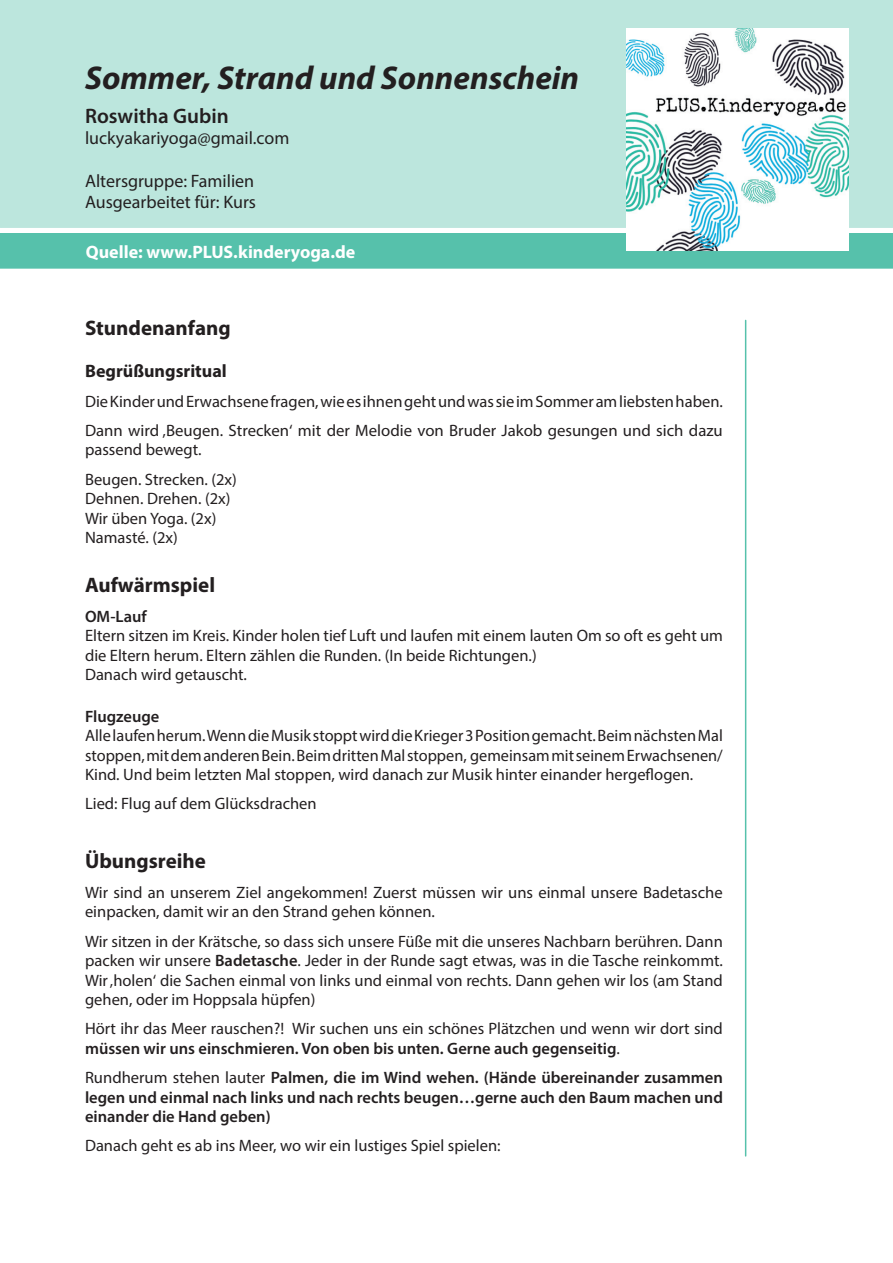
<style>
.page{position:relative;width:893px;height:1263px;background:#fff}
.page>*{position:absolute;margin:0;border:0;box-sizing:border-box;transform-origin:0 0}
.t1{font:italic 700 33px "Myriad Pro";color:#231f20}
.t2{font:700 21px "Myriad Pro";color:#231f20}
.t3{font:600 21px "Myriad Pro";color:#231f20}
.t4{font:18px/21px "Myriad Pro";color:#231f20}
.t5{font:700 18px "Myriad Pro";color:#fff}
.t6{font:700 18px "Myriad Pro";color:#231f20}
.t7{font:16.5px/19.5px "Myriad Pro";color:#231f20}
.t8{font:600 16.5px/19.5px "Myriad Pro";color:#231f20;text-align:justify}
.s1{font-weight:600}
.s2{font-weight:400}
</style>
<div class="page">
<hr style="left:745px;top:320px;width:1px;height:836px;background:#56c1ab">
<div style="left:0;top:0;width:893px;height:228px;background:#bce6dd"></div>
<div style="left:0;top:234px;width:893px;height:34px;background:#56c1ab"></div>
<div style="left:0;top:233px;width:893px;height:36px;border:2px solid #56c1ab"></div>
<img style="left:627px;top:29px;width:222px;height:221px">
<h1 class="t1" style="left:85px;top:56px;width:496px">Sommer, Strand und Sonnenschein</h1>
<p class="t3" style="left:85px;top:103px;width:145px">Roswitha Gubin</p>
<p class="t4" style="left:85px;top:127px;width:206px">luckyakariyoga@gmail.com</p>
<p class="t4" style="left:85px;top:170px;width:173px">Altersgruppe: Familien<br>Ausgearbeitet für: Kurs</p>
<p class="t5" style="left:86px;top:240px;width:271px">Quelle: www.PLUS.kinderyoga.de</p>
<p class="t2" style="left:85px;top:314px;width:147px">Stundenanfang</p>
<p class="t6" style="left:85px;top:359px;width:143px">Begrüßungsritual</p>
<p class="t7" style="left:85px;top:386px;width:639px;line-height:29.2px">Die Kinder und Erwachsene fragen, wie es ihnen geht und was sie im Sommer am liebsten haben.<br>Dann wird ‚Beugen. Strecken‘ mit der Melodie von Bruder Jakob gesungen und sich dazu</p>
<p class="t7" style="left:85px;top:435px;width:153px;line-height:29.2px">passend bewegt.<br>Beugen. Strecken. (2x)</p>
<p class="t7" style="left:85px;top:489px;width:147px">Dehnen. Drehen. (2x)<br>Wir üben Yoga. (2x)<br>Namasté. (2x)</p>
<p class="t2" style="left:85px;top:571px;width:132px">Aufwärmspiel</p>
<p class="t8" style="left:85px;top:606px;width:63px">OM-Lauf</p>
<p class="t7" style="left:85px;top:626px;width:639px">Eltern sitzen im Kreis. Kinder holen tief Luft und laufen mit einem lauten Om so oft es geht um die Eltern herum. Eltern zählen die Runden. (In beide Richtungen.)<br>Danach wird getauscht.</p>
<p class="t8" style="left:85px;top:706px;width:76px">Flugzeuge</p>
<p class="t7" style="left:85px;top:725px;width:639px;text-align:justify">Alle laufen herum. Wenn die Musik stoppt wird die Krieger 3 Position gemacht. Beim nächsten Mal stoppen, mit dem anderen Bein. Beim dritten Mal stoppen, gemeinsam mit seinem Erwachsenen/ Kind. Und beim letzten Mal stoppen, wird danach zur Musik hinter einander hergeflogen.</p>
<p class="t7" style="left:85px;top:794px;width:233px">Lied: Flug auf dem Glücksdrachen</p>
<p class="t2" style="left:85px;top:847px;width:122px">Übungsreihe</p>
<p class="t7" style="left:85px;top:882px;width:639px">Wir sind an unserem Ziel angekommen! Zuerst müssen wir uns einmal unsere Badetasche einpacken, damit wir an den Strand gehen können.</p>
<p class="t7" style="left:85px;top:931px;width:639px;text-align:justify">Wir sitzen in der Krätsche, so dass sich unsere Füße mit die unseres Nachbarn berühren. Dann packen wir unsere <span class="s1">Badetasche</span>. Jeder in der Runde sagt etwas, was in die Tasche reinkommt.<br>Wir ‚holen‘ die Sachen einmal von links und einmal von rechts. Dann gehen wir los (am Stand gehen, oder im Hoppsala hüpfen)</p>
<p class="t7" style="left:85px;top:1019px;width:639px">Hört ihr das Meer rauschen?! Wir suchen uns ein schönes Plätzchen und wenn wir dort sind <span class="s1">müssen wir uns einschmieren. Von oben bis unten. Gerne auch gegenseitig</span>.</p>
<p class="t8" style="left:85px;top:1067px;width:639px"><span class="s2">Rundherum stehen lauter</span> Palmen, die im Wind wehen. (Hände übereinander zusammen legen und einmal nach links und nach rechts beugen…gerne auch den Baum machen und einander die Hand geben)</p>
<p class="t7" style="left:85px;top:1136px;width:417px">Danach geht es ab ins Meer, wo wir ein lustiges Spiel spielen:</p>
</div>
